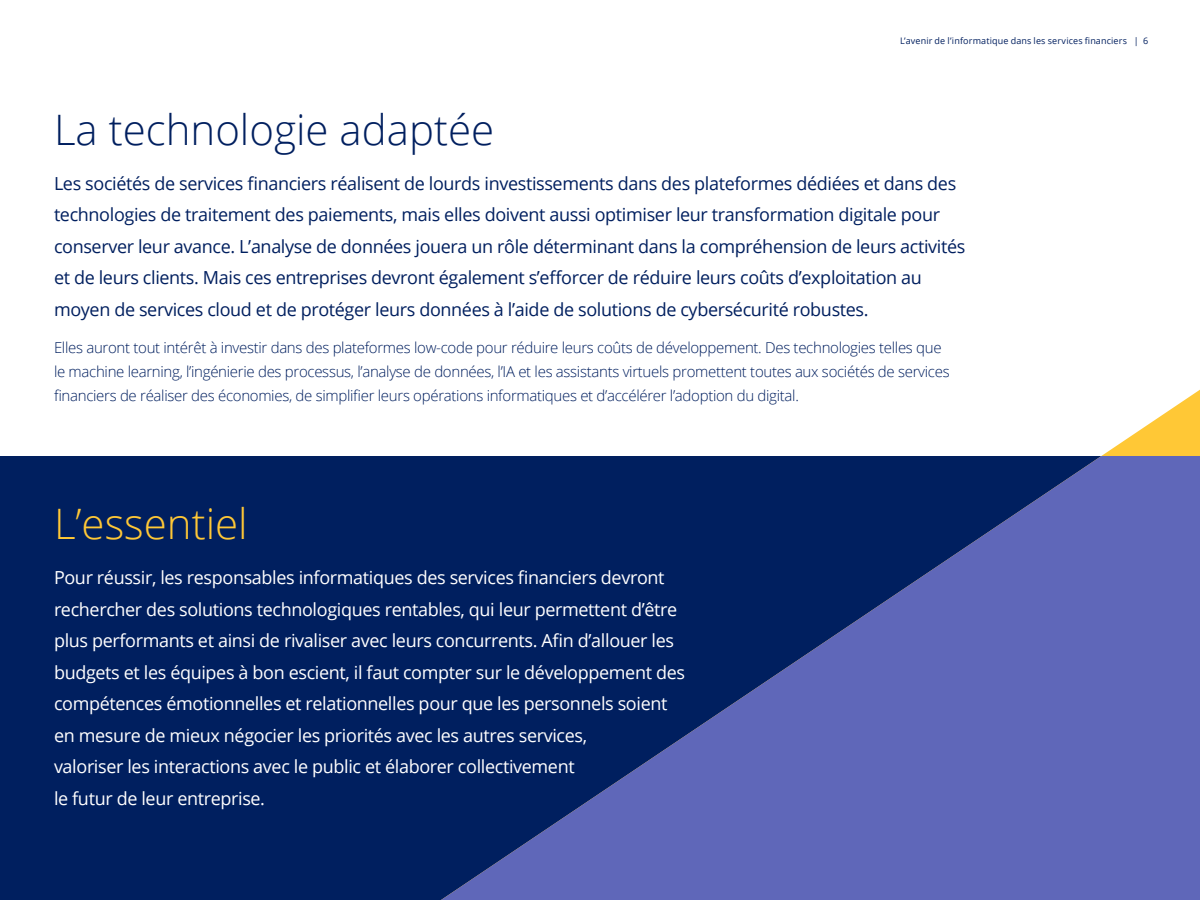
<style>
.page{position:relative;width:1200px;height:900px;background:#fff}
.page>*{position:absolute;margin:0;border:0;box-sizing:border-box;transform-origin:0 0}
.t1{font:300 42px "Open Sans";color:#001f5f}
.t2{font:300 42px "Open Sans";color:#ffc836}
.t3{font:18px/31.5px "Open Sans";letter-spacing:-.02em;color:#fff}
.t4{font:18px/31.5px "Open Sans";letter-spacing:-.02em;color:#001f5f}
.t5{font:300 15px/24px "Open Sans";letter-spacing:-.02em;color:#001f5f}
.t6{font:9px "Open Sans";letter-spacing:.015em;color:#001f5f}
</style>
<div class="page">
<div style="left:0;top:456px;width:1200px;height:444px;background:#001f5f"></div>
<svg style="left:1101px;top:390px;width:99px;height:66px"></svg>
<svg style="left:441px;top:456px;width:759px;height:444px;fill:#5f67b9"></svg>
<p class="t6" style="left:900px;top:35px;width:250px">L’avenir de l’informatique dans les services financiers | 6</p>
<h1 class="t1" style="left:54px;top:101px;width:442px">La technologie adaptée</h1>
<p class="t4" style="left:54px;top:167px;width:913px">Les sociétés de services financiers réalisent de lourds investissements dans des plateformes dédiées et dans des technologies de traitement des paiements, mais elles doivent aussi optimiser leur transformation digitale pour conserver leur avance. L’analyse de données jouera un rôle déterminant dans la compréhension de leurs activités et de leurs clients. Mais ces entreprises devront également s’efforcer de réduire leurs coûts d’exploitation au moyen de services cloud et de protéger leurs données à l’aide de solutions de cybersécurité robustes.</p>
<p class="t5" style="left:54px;top:335px;width:897px">Elles auront tout intérêt à investir dans des plateformes low-code pour réduire leurs coûts de développement. Des technologies telles que le machine learning, l’ingénierie des processus, l’analyse de données, l’IA et les assistants virtuels promettent toutes aux sociétés de services financiers de réaliser des économies, de simplifier leurs opérations informatiques et d’accélérer l’adoption du digital.</p>
<h1 class="t2" style="left:54px;top:495px;width:195px">L’essentiel</h1>
<p class="t3" style="left:54px;top:561px;width:633px">Pour réussir, les responsables informatiques des services financiers devront rechercher des solutions technologiques rentables, qui leur permettent d’être plus performants et ainsi de rivaliser avec leurs concurrents. Afin d’allouer les budgets et les équipes à bon escient, il faut compter sur le développement des compétences émotionnelles et relationnelles pour que les personnels soient en mesure de mieux négocier les priorités avec les autres services,<br>valoriser les interactions avec le public et élaborer collectivement<br>le futur de leur entreprise.</p>
</div>
